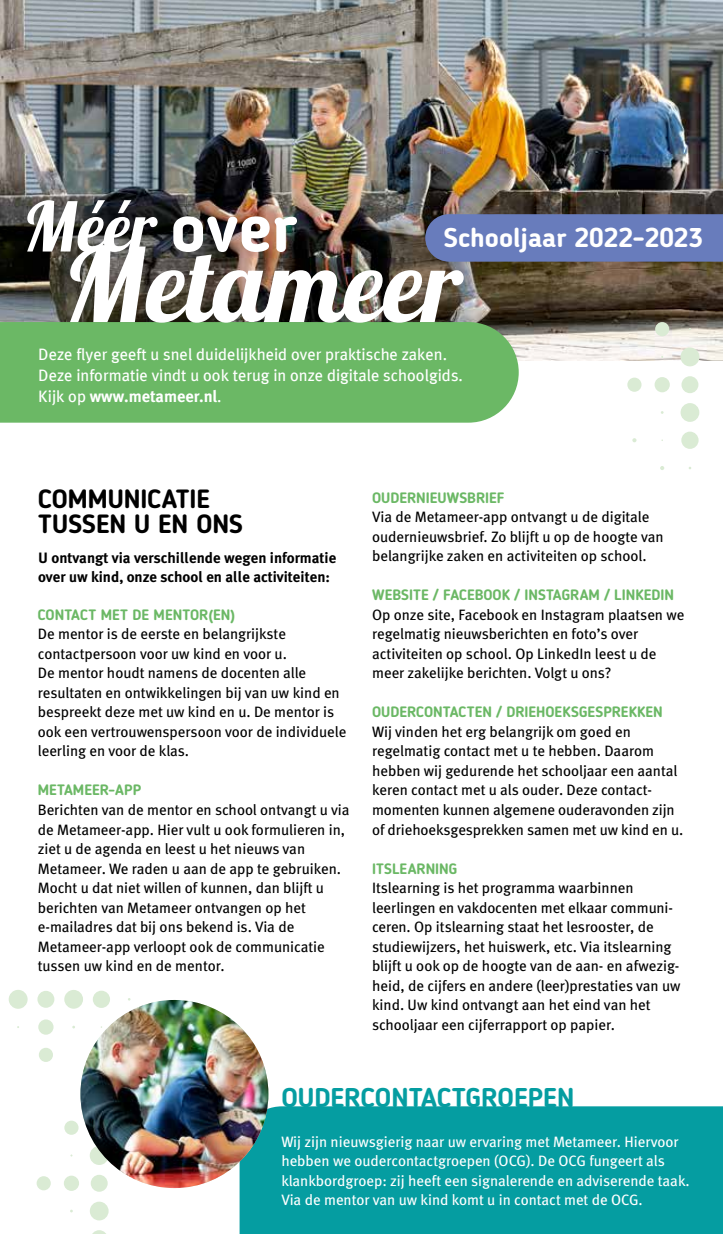
<style>
.page{position:relative;width:723px;height:1234px;background:#fff}
.page>*{position:absolute;margin:0;border:0;box-sizing:border-box;transform-origin:0 0}
.t1{font:italic 700 102.6px "Lobster Two";color:#fff}
.t2{font:italic 700 68.4px "Lobster Two";color:#fff}
.t3{font:700 27px "Blogger Sans";color:#059da1}
.t4{font:700 27px "Blogger Sans";color:#fff}
.t5{font:700 26.25px/25.5px "Blogger Sans";color:#000}
.t6{font:16.5px/21px "Meta Plus";color:#fff}
.t7{font:700 16.5px "Meta";color:#fff}
.t8{font:15px/19.5px "Meta";color:#000}
.t9{font:15px/19.5px "Meta";color:#fff}
.t10{font:700 15px "Blogger Sans";color:#6bb865}
.t11{font:700 15px/19.5px "Meta Plus";color:#000}
.s1{font-family:"Blogger Sans";font-style:normal}
.s2{font-family:"Meta Plus";font-weight:400}
</style>
<div class="page">
<img style="left:0;top:0;width:723px;height:360px">
<svg style="left:660px;top:466px;width:4px;height:4px"></svg>
<div style="left:681px;top:431px;width:17px;height:18px;background:#daebd4;border-radius:50%"></div>
<svg style="left:632px;top:438px;width:4px;height:4px"></svg>
<div style="left:680px;top:403px;width:19px;height:19px;background:#daebd4;border-radius:50%"></div>
<div style="left:681px;top:376px;width:17px;height:17px;background:#daebd4;border-radius:50%"></div>
<div style="left:654px;top:377px;width:16px;height:15px;background:#daebd4;border-radius:50%"></div>
<div style="left:627px;top:377px;width:14px;height:14px;background:#daebd4;border-radius:50%"></div>
<div style="left:680px;top:347px;width:19px;height:19px;background:#daebd4;border-radius:50%"></div>
<div style="left:655px;top:322px;width:14px;height:14px;background:#daebd4;border-radius:50%"></div>
<div style="left:93px;top:990px;width:17px;height:17px;background:#daebd4;border-radius:50%"></div>
<div style="left:64px;top:989px;width:19px;height:19px;background:#daebd4;border-radius:50%"></div>
<div style="left:37px;top:990px;width:17px;height:17px;background:#daebd4;border-radius:50%"></div>
<div style="left:38px;top:1019px;width:16px;height:15px;background:#daebd4;border-radius:50%"></div>
<div style="left:39px;top:1047px;width:14px;height:14px;background:#daebd4;border-radius:50%"></div>
<div style="left:9px;top:989px;width:19px;height:19px;background:#daebd4;border-radius:50%"></div>
<svg style="left:93px;top:1230px;width:12px;height:3px"></svg>
<div style="left:90px;top:1201px;width:19px;height:19px;background:#daebd4;border-radius:50%"></div>
<div style="left:91px;top:1174px;width:17px;height:17px;background:#daebd4;border-radius:50%"></div>
<div style="left:64px;top:1175px;width:15px;height:15px;background:#daebd4;border-radius:50%"></div>
<div style="left:37px;top:1175px;width:14px;height:14px;background:#daebd4;border-radius:50%"></div>
<div style="left:90px;top:1145px;width:19px;height:19px;background:#daebd4;border-radius:50%"></div>
<div style="left:64px;top:1120px;width:15px;height:14px;background:#daebd4;border-radius:50%"></div>
<div style="left:240px;top:1106px;width:483px;height:127px;background:#059da1"></div>
<div style="left:0;top:322px;width:519px;height:100px;background:#6bb865"></div>
<div style="left:425px;top:214px;width:298px;height:47px;background:#687cbc"></div>
<img style="left:80px;top:999px;width:188px;height:188px;border-radius:94px">
<h2 class="t2" style="left:23px;top:183px;width:276px">Méér <span class="s1">over</span></h2>
<h3 class="t4" style="left:444px;top:221px;width:261px">Schooljaar 2022-2023</h3>
<h1 class="t1" style="left:64px;top:219px;width:398px">Metameer</h1>
<p class="t6" style="left:38px;top:344px;width:426px">Deze flyer geeft u snel duidelijkheid over praktische zaken.<br>Deze informatie vindt u ook terug in onze digitale schoolgids.</p>
<p class="t7" style="left:38px;top:386px;width:185px"><span class="s2">Kijk op</span> www.metameer.nl<span class="s2">.</span></p>
<h3 class="t5" style="left:38px;top:485px;width:206px">COMMUNICATIE<br>TUSSEN U EN ONS</h3>
<p class="t11" style="left:38px;top:547px;width:300px">U ontvangt via verschillende wegen informatie over uw kind, onze school en alle activiteiten:</p>
<p class="t10" style="left:38px;top:605px;width:199px">CONTACT MET DE MENTOR(EN)</p>
<p class="t8" style="left:38px;top:624px;width:310px">De mentor is de eerste en belangrijkste contactpersoon voor uw kind en voor u.<br>De mentor houdt namens de docenten alle resultaten en ontwikkelingen bij van uw kind en bespreekt deze met uw kind en u. De mentor is ook een vertrouwenspersoon voor de individuele leerling en voor de klas.</p>
<p class="t10" style="left:38px;top:781px;width:105px">METAMEER-APP</p>
<p class="t8" style="left:38px;top:799px;width:313px">Berichten van de mentor en school ontvangt u via de Metameer-app. Hier vult u ook formulieren in, ziet u de agenda en leest u het nieuws van Metameer. We raden u aan de app te gebruiken.<br>Mocht u dat niet willen of kunnen, dan blijft u berichten van Metameer ontvangen op het e-mailadres dat bij ons bekend is. Via de Metameer-app verloopt ook de communicatie tussen uw kind en de mentor.</p>
<p class="t10" style="left:372px;top:488px;width:134px">OUDERNIEUWSBRIEF</p>
<p class="t8" style="left:372px;top:507px;width:293px">Via de Metameer-app ontvangt u de digitale oudernieuwsbrief. Zo blijft u op de hoogte van belangrijke zaken en activiteiten op school.</p>
<p class="t10" style="left:372px;top:586px;width:303px">WEBSITE / FACEBOOK / INSTAGRAM / LINKEDIN</p>
<p class="t8" style="left:372px;top:604px;width:314px">Op onze site, Facebook en Instagram plaatsen we regelmatig nieuwsberichten en foto’s over activiteiten op school. Op LinkedIn leest u de meer zakelijke berichten. Volgt u ons?</p>
<p class="t10" style="left:372px;top:703px;width:292px">OUDERCONTACTEN / DRIEHOEKSGESPREKKEN</p>
<p class="t8" style="left:372px;top:721px;width:313px">Wij vinden het erg belangrijk om goed en regelmatig contact met u te hebben. Daarom hebben wij gedurende het schooljaar een aantal keren contact met u als ouder. Deze contact&shy;momenten kunnen algemene ouderavonden zijn of driehoeksgesprekken samen met uw kind en u.</p>
<p class="t10" style="left:372px;top:859px;width:87px">ITSLEARNING</p>
<p class="t8" style="left:372px;top:877px;width:310px">Itslearning is het programma waarbinnen leerlingen en vakdocenten met elkaar communi&shy;ceren. Op itslearning staat het lesrooster, de studiewijzers, het huiswerk, etc. Via itslearning blijft u ook op de hoogte van de aan- en afwezig&shy;heid, de cijfers en andere (leer)prestaties van uw kind. Uw kind ontvangt aan het eind van het schooljaar een cijferrapport op papier.</p>
<h3 class="t3" style="left:281px;top:1080px;width:295px">OUDERCONTACTGROEPEN</h3>
<p class="t9" style="left:281px;top:1131px;width:410px">Wij zijn nieuwsgierig naar uw ervaring met Metameer. Hiervoor hebben we oudercontactgroepen (OCG). De OCG fungeert als klankbordgroep: zij heeft een signalerende en adviserende taak.<br>Via de mentor van uw kind komt u in contact met de OCG.</p>
</div>
